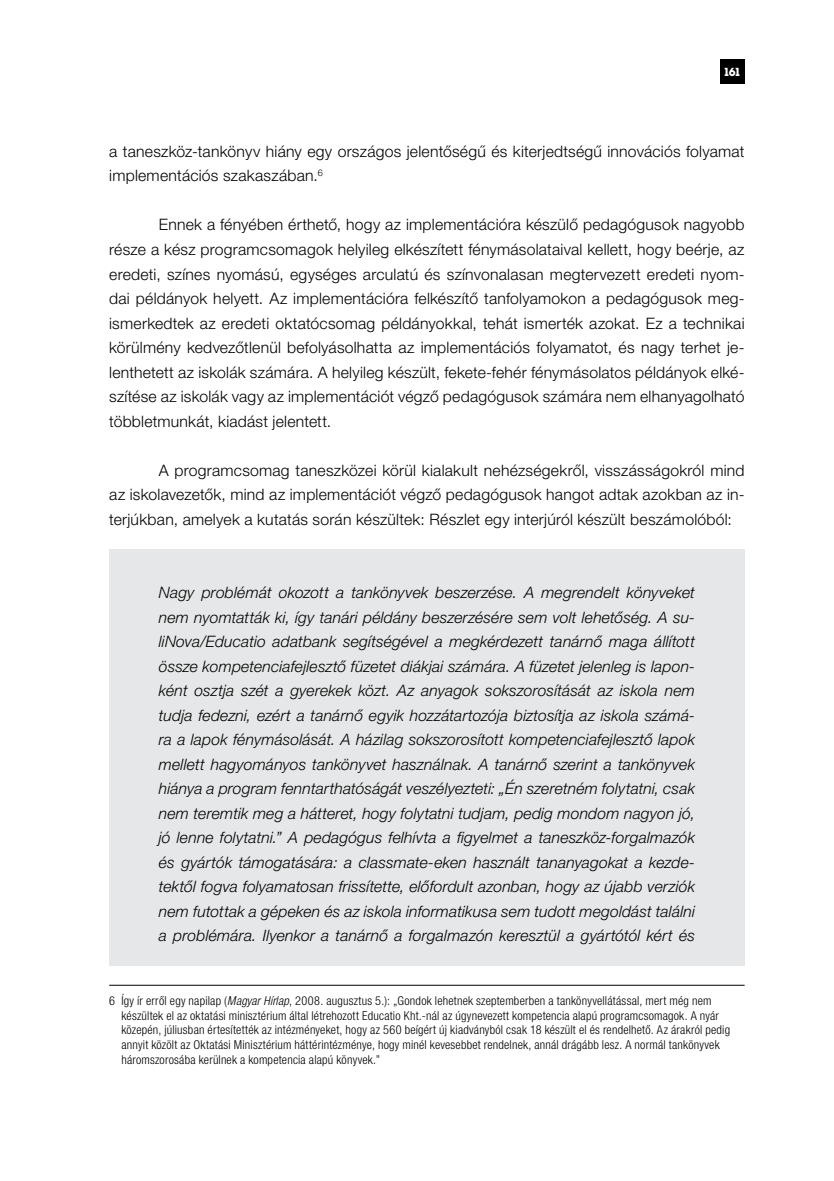
<style>
.page{position:relative;width:834px;height:1181px;background:#fff}
.page>*{position:absolute;margin:0;border:0;box-sizing:border-box;transform-origin:0 0}
.t1{font:italic 300 15.75px/24.5px "Helvetica Neue LT Pro";letter-spacing:.01em;color:#000;text-align:justify}
.t2{font:300 15.75px/24.5px "Helvetica Neue LT Pro";letter-spacing:.015em;color:#000;text-align:justify}
.t3{font:300 condensed 12.25px/14.7px "Helvetica Neue LT Pro";letter-spacing:.015em;color:#000}
.t4{font:700 12.25px "Lubalin Gra Itc TCE";color:#fff}
.s1{font-style:italic}
</style>
<div class="page">
<div style="left:719px;top:59px;width:25px;height:24px;background:#000"></div>
<div style="left:109px;top:549px;width:635px;height:416px;background:#e6e7e8"></div>
<hr style="left:109px;top:985px;width:635px;height:1px;background:#000">
<p class="t4" style="left:723px;top:64px;width:20px">161</p>
<p class="t2" style="left:109px;top:139px;width:636px">a taneszköz-tankönyv hiány egy országos jelentőségű és kiterjedtségű innovációs folyamat implementációs szakaszában.<sup>6</sup></p>
<p class="t2" style="left:109px;top:212px;width:636px;text-indent:50px">Ennek a fényében érthető, hogy az implementációra készülő pedagógusok nagyobb része a kész programcsomagok helyileg elkészített fénymásolataival kellett, hogy beérje, az eredeti, színes nyomású, egységes arculatú és színvonalasan megtervezett eredeti nyom&shy;dai példányok helyett. Az implementációra felkészítő tanfolyamokon a pedagógusok meg&shy;ismerkedtek az eredeti oktatócsomag példányokkal, tehát ismerték azokat. Ez a technikai körülmény kedvezőtlenül befolyásolhatta az implementációs folyamatot, és nagy terhet je&shy;lenthetett az iskolák számára. A helyileg készült, fekete-fehér fénymásolatos példányok elké&shy;szítése az iskolák vagy az implementációt végző pedagógusok számára nem elhanyagolható többletmunkát, kiadást jelentett.</p>
<p class="t2" style="left:109px;top:457px;width:636px;text-indent:50px">A programcsomag taneszközei körül kialakult nehézségekről, visszásságokról mind az iskolavezetők, mind az implementációt végző pedagógusok hangot adtak azokban az in&shy;terjúkban, amelyek a kutatás során készültek: Részlet egy interjúról készült beszámolóból:</p>
<p class="t1" style="left:159px;top:580px;width:537px">Nagy problémát okozott a tankönyvek beszerzése. A megrendelt könyveket nem nyomtatták ki, így tanári példány beszerzésére sem volt lehetőség. A su&shy;liNova/Educatio adatbank segítségével a megkérdezett tanárnő maga állított össze kompetenciafejlesztő füzetet diákjai számára. A füzetet jelenleg is lapon&shy;ként osztja szét a gyerekek közt. Az anyagok sokszorosítását az iskola nem tudja fedezni, ezért a tanárnő egyik hozzátartozója biztosítja az iskola számá&shy;ra a lapok fénymásolását. A házilag sokszorosított kompetenciafejlesztő lapok mellett hagyományos tankönyvet használnak. A tanárnő szerint a tankönyvek hiánya a program fenntarthatóságát veszélyezteti: „Én szeretném folytatni, csak nem teremtik meg a hátteret, hogy folytatni tudjam, pedig mondom nagyon jó, jó lenne folytatni.” A pedagógus felhívta a figyelmet a taneszköz-forgalmazók és gyártók támogatására: a classmate-eken használt tananyagokat a kezde&shy;tektől fogva folyamatosan frissítette, előfordult azonban, hogy az újabb verziók nem futottak a gépeken és az iskola informatikusa sem tudott megoldást találni a problémára. Ilyenkor a tanárnő a forgalmazón keresztül a gyártótól kért és</p>
<p class="t3" style="left:121px;top:993px;width:610px;text-indent:-12px">6 Így ír erről egy napilap (<span class="s1">Magyar Hírlap</span>, 2008. augusztus 5.): „Gondok lehetnek szeptemberben a tankönyvellátással, mert még nem készültek el az oktatási minisztérium által létrehozott Educatio Kht.-nál az úgynevezett kompetencia alapú programcsomagok. A nyár közepén, júliusban értesítették az intézményeket, hogy az 560 beígért új kiadványból csak 18 készült el és rendelhető. Az árakról pedig annyit közölt az Oktatási Minisztérium háttérintézménye, hogy minél kevesebbet rendelnek, annál drágább lesz. A normál tankönyvek háromszorosába kerülnek a kompetencia alapú könyvek.”</p>
</div>
